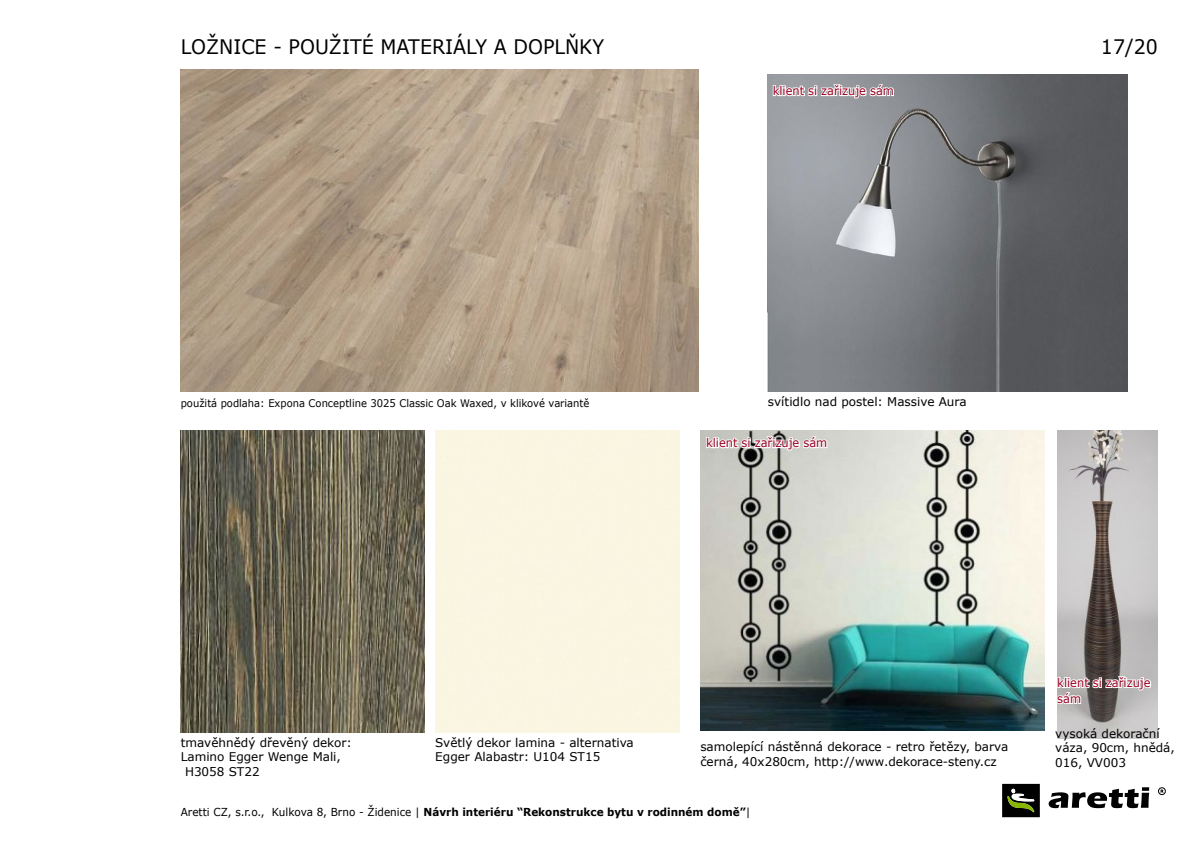
<style>
.page{position:relative;width:1191px;height:842px;background:#fff}
.page>*{position:absolute;margin:0;border:0;box-sizing:border-box;transform-origin:0 0}
.t1{font:20px "Verdana";color:#000;scale:.95 1}
.t2{font:12px/14.4px "Verdana";color:#000}
.t3{font:12px/16px "Verdana";color:#980223;scale:.95 1}
.t4{font:700 11px "Verdana";color:#000;scale:.95 1}
.t5{font:10.5px "Verdana";color:#000;scale:.95 1}
.s1{font-weight:400}
</style>
<div class="page">
<svg style="left:1158px;top:787px;width:7px;height:8px"></svg>
<svg style="left:1048px;top:787px;width:101px;height:21px"></svg>
<svg style="left:1002px;top:784px;width:37px;height:33px"></svg>
<img style="left:181px;top:430px;width:243px;height:303px">
<img style="left:1057px;top:430px;width:100px;height:309px">
<img style="left:700px;top:430px;width:345px;height:301px">
<img style="left:768px;top:75px;width:359px;height:316px">
<svg style="left:772px;top:82px;width:123px;height:18px"></svg>
<svg style="left:705px;top:435px;width:123px;height:17px"></svg>
<svg style="left:1057px;top:674px;width:95px;height:32px"></svg>
<img style="left:181px;top:69px;width:517px;height:322px">
<h1 class="t1" style="left:181px;top:33px;width:447px">LOŽNICE - POUŽITÉ MATERIÁLY A DOPLŇKY</h1>
<p class="t3" style="left:772px;top:83px;width:129px">klient si zařizuje sám</p>
<h1 class="t1" style="left:1101px;top:33px;width:61px">17/20</h1>
<p class="t5" style="left:181px;top:396px;width:432px">použitá podlaha: Expona Conceptline 3025 Classic Oak Waxed, v klikové variantě</p>
<p class="t2" style="left:768px;top:394px;width:200px">svítidlo nad postel: Massive Aura</p>
<p class="t3" style="left:706px;top:435px;width:129px">klient si zařizuje sám</p>
<p class="t2" style="left:181px;top:735px;width:173px">tmavěhnědý dřevěný dekor:</p>
<p class="t2" style="left:181px;top:750px;width:162px">Lamino Egger Wenge Mali,</p>
<p class="t2" style="left:185px;top:764px;width:76px">H3058 ST22</p>
<p class="t2" style="left:435px;top:735px;width:200px">Světlý dekor lamina - alternativa<br>Egger Alabastr: U104 ST15</p>
<p class="t2" style="left:700px;top:740px;width:309px">samolepící nástěnná dekorace - retro řetězy, barva černá, 40x280cm, http://www.dekorace-steny.cz</p>
<p class="t4" style="left:181px;top:804px;width:601px"><span class="s1">Aretti CZ, s.r.o., Kulkova 8, Brno - Židenice |</span> Návrh interiéru “Rekonstrukce bytu v rodinném domě”<span class="s1">|</span></p>
<p class="t3" style="left:1057px;top:674px;width:100px">klient si zařizuje sám</p>
<p class="t2" style="left:1055px;top:726px;width:121px">vysoká dekorační váza, 90cm, hnědá,<br>016, VV003</p>
</div>
